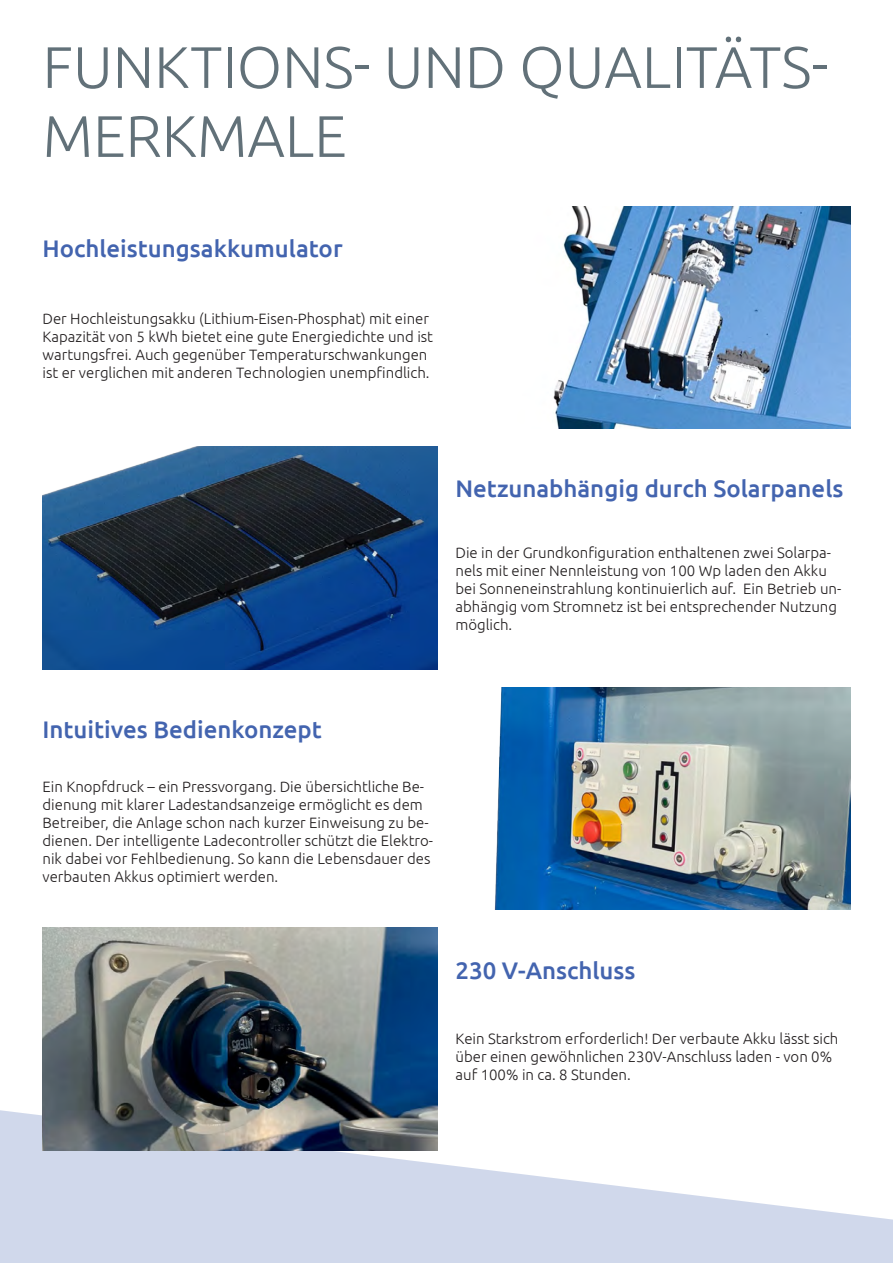
<style>
.page{position:relative;width:893px;height:1263px;background:#fff}
.page>*{position:absolute;margin:0;border:0;box-sizing:border-box;transform-origin:0 0}
.Überschrift{font:300 58.5px/69px "Ubuntu";color:#627179}
.Introsub{font:500 24px "Ubuntu";color:#4364af}
.Copy{font:300 15px/18px "Ubuntu";color:#231f20}
</style>
<div class="page">
<svg style="left:0;top:927px;width:892px;height:336px"></svg>
<svg style="left:892px;top:1219px;width:1px;height:44px"></svg>
<img style="left:553px;top:206px;width:297px;height:223px">
<img style="left:43px;top:447px;width:394px;height:222px">
<img style="left:494px;top:687px;width:356px;height:223px">
<img style="left:43px;top:928px;width:394px;height:222px">
<p class="Überschrift" style="left:43px;top:31px;width:787px">FUNKTIONS- UND QUALITÄTS-<br>MERKMALE</p>
<p class="Introsub" style="left:43px;top:233px;width:302px">Hochleistungsakkumulator</p>
<p class="Copy" style="left:43px;top:309px;width:392px">Der Hochleistungsakku (Lithium-Eisen-Phosphat) mit einer Kapazität von 5 kWh bietet eine gute Energiedichte und ist wartungsfrei. Auch gegenüber Temperaturschwankungen ist er verglichen mit anderen Technologien unempfindlich.</p>
<p class="Introsub" style="left:455px;top:474px;width:389px">Netzunabhängig durch Solarpanels</p>
<p class="Copy" style="left:455px;top:543px;width:387px">Die in der Grundkonfiguration enthaltenen zwei Solarpa&shy;nels mit einer Nennleistung von 100 Wp laden den Akku bei Sonneneinstrahlung kontinuierlich auf. Ein Betrieb un&shy;abhängig vom Stromnetz ist bei entsprechender Nutzung möglich.</p>
<p class="Introsub" style="left:43px;top:714px;width:281px">Intuitives Bedienkonzept</p>
<p class="Copy" style="left:43px;top:777px;width:392px">Ein Knopfdruck – ein Pressvorgang. Die übersichtliche Be&shy;dienung mit klarer Ladestandsanzeige ermöglicht es dem Betreiber, die Anlage schon nach kurzer Einweisung zu be&shy;dienen. Der intelligente Ladecontroller schützt die Elektro&shy;nik dabei vor Fehlbedienung. So kann die Lebensdauer des verbauten Akkus optimiert werden.</p>
<p class="Introsub" style="left:455px;top:955px;width:182px">230 V-Anschluss</p>
<p class="Copy" style="left:455px;top:1029px;width:384px">Kein Starkstrom erforderlich! Der verbaute Akku lässt sich über einen gewöhnlichen 230V-Anschluss laden - von 0% auf 100% in ca. 8 Stunden.</p>
</div>
